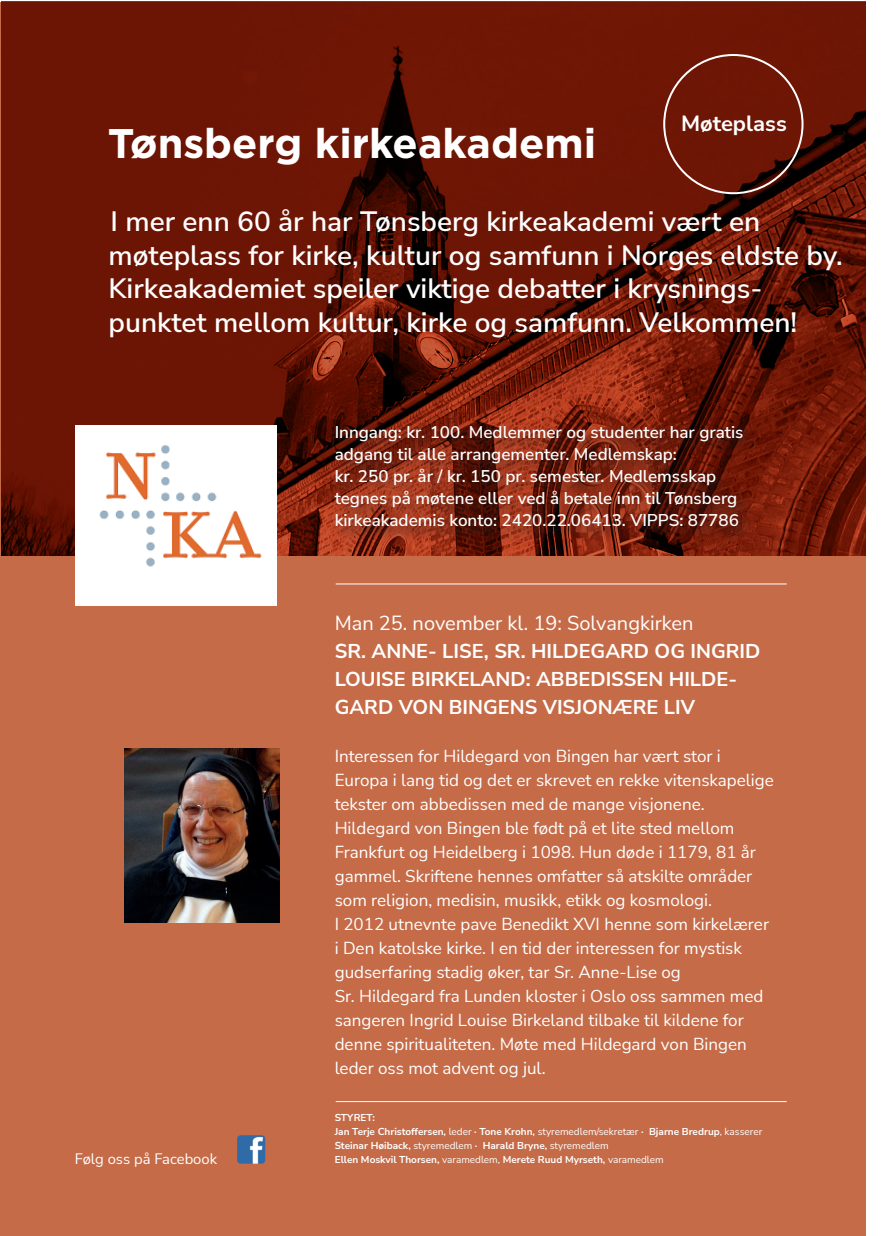
<style>
.page{position:relative;width:885px;height:1236px;background:#fff}
.page>*{position:absolute;margin:0;border:0;box-sizing:border-box;transform-origin:0 0}
.t1{font:700 41.4px "Gotham";color:#fff}
.t2{font:600 28px/33.6px "Nunito Sans";color:#fff}
.t3{font:700 22px "Nunito Sans";color:#fff}
.t4{font:700 20px/28px "Nunito Sans";color:#fff}
.t5{font:20px "Nunito Sans";color:#fff}
.t6{font:17px/24px "Nunito Sans";color:#fff}
.t7{font:600 17px/22px "Nunito Sans";color:#fff}
.t8{font:14.8px "Nunito Sans";color:#fff}
.t9{font:700 10px/14px "Nunito Sans";color:#fff}
.s1{font-weight:400}
</style>
<div class="page">
<div style="left:0;top:3px;width:865px;height:1233px;background:#c56b48"></div>
<img style="left:1px;top:2px;width:864px;height:553px">
<div style="left:329px;top:420px;width:430px;height:124px;background:#231f20;opacity:.8"></div>
<hr style="left:335px;top:1101px;width:451px;height:1px;background:#fff">
<div style="left:75px;top:425px;width:201px;height:181px;background:#fff"></div>
<img style="left:99px;top:445px;width:163px;height:122px">
<hr style="left:335px;top:583px;width:451px;height:1px;background:#fff">
<img style="left:237px;top:1135px;width:28px;height:29px">
<img style="left:125px;top:749px;width:154px;height:173px">
<h1 class="t1" style="left:108px;top:116px;width:490px">Tønsberg kirkeakademi</h1>
<p class="t3" style="left:681px;top:107px;width:107px">Møteplass</p>
<h2 class="t2" style="left:109px;top:203px;width:735px">I mer enn 60 år har Tønsberg kirkeakademi vært en møteplass for kirke, kultur og samfunn i Norges eldste by.<br>Kirkeakademiet speiler viktige debatter i krysnings&shy;punktet mellom kultur, kirke og samfunn. Velkommen!</h2>
<p class="t7" style="left:334px;top:420px;width:410px">Inngang: kr. 100. Medlemmer og studenter har gratis adgang til alle arrangementer. Medlemskap:<br>kr. 250 pr. år / kr. 150 pr. semester. Medlemsskap tegnes på møtene eller ved å betale inn til Tønsberg kirkeakademis konto: 2420.22.06413. VIPPS: 87786</p>
<p class="t5" style="left:334px;top:609px;width:360px">Man 25. november kl. 19: Solvangkirken</p>
<p class="t4" style="left:334px;top:636px;width:427px">SR. ANNE- LISE, SR. HILDEGARD OG INGRID<br>LOUISE BIRKELAND: ABBEDISSEN HILDE-<br>GARD VON BINGENS VISJONÆRE LIV</p>
<p class="t6" style="left:334px;top:743px;width:440px">Interessen for Hildegard von Bingen har vært stor i Europa i lang tid og det er skrevet en rekke vitenskapelige tekster om abbedissen med de mange visjonene.<br>Hildegard von Bingen ble født på et lite sted mellom Frankfurt og Heidelberg i 1098. Hun døde i 1179, 81 år gammel. Skriftene hennes omfatter så atskilte områder som religion, medisin, musikk, etikk og kosmologi.<br>I 2012 utnevnte pave Benedikt XVI henne som kirkelærer i Den katolske kirke. I en tid der interessen for mystisk gudserfaring stadig øker, tar Sr. Anne-Lise og<br>Sr. Hildegard fra Lunden kloster i Oslo oss sammen med sangeren Ingrid Louise Birkeland tilbake til kildene for denne spiritualiteten. Møte med Hildegard von Bingen leder oss mot advent og jul.</p>
<p class="t9" style="left:334px;top:1110px;width:429px">STYRET:<br>Jan Terje Christoffersen, <span class="s1">leder</span> · Tone Krohn, <span class="s1">styremedlem/sekretær</span> · Bjarne Bredrup<span class="s1">, kasserer<br></span>Steinar Høiback, <span class="s1">styremedlem</span> · Harald Bryne, <span class="s1">styremedlem</span></p>
<p class="t8" style="left:75px;top:1148px;width:144px">Følg oss på Facebook</p>
<p class="t9" style="left:334px;top:1152px;width:330px">Ellen Moskvil Thorsen, <span class="s1">varamedlem,</span> Merete Ruud Myrseth, <span class="s1">varamedlem</span></p>
</div>
